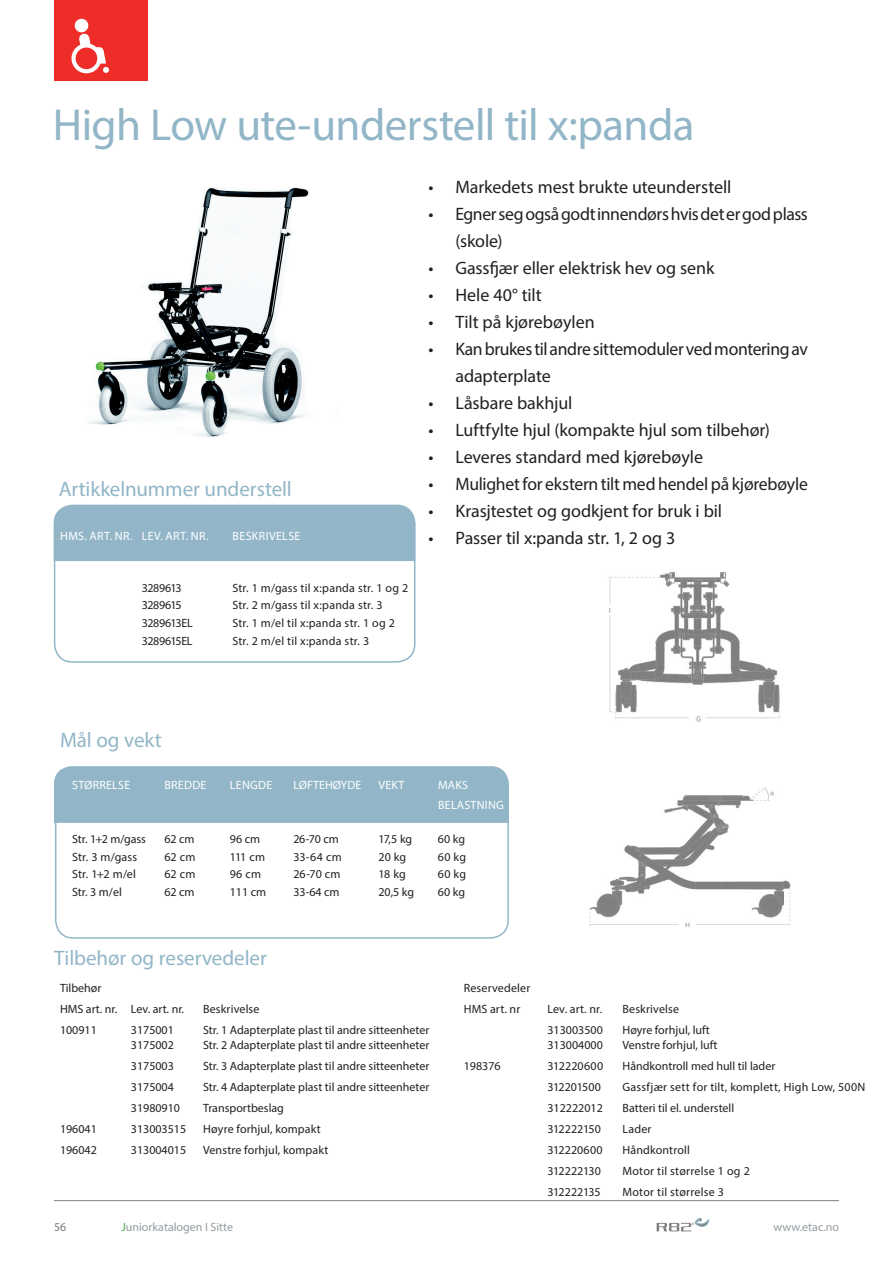
<style>
.page{position:relative;width:893px;height:1263px;background:#fff}
.page>*{position:absolute;margin:0;border:0;box-sizing:border-box;transform-origin:0 0}
.Heading_2_-_page_hea{font:45px "Myriad Pro";letter-spacing:-.015em;color:#92b6c7}
.Tabel_øverst{font:21px "Myriad Pro";letter-spacing:-.005em;color:#92b6c7}
.t1{font:18px/27px "Myriad Pro";letter-spacing:-.01em;color:#231f20}
.Facts_text{font:12px/15px "Myriad Pro";color:#231f20}
.Tabel_øverst-2{font:12px "Myriad Pro";letter-spacing:.01em;color:#231f20}
.t2{font:12px "Myriad Pro";letter-spacing:.02em;color:#fff}
.Facts_text-2{font:12px "Myriad Pro";letter-spacing:.02em;color:#231f20}
.t3{font:12px "Myriad Pro";color:#959ca1}
.Tabel_øverst-3{font:12px "Myriad Pro";letter-spacing:-.015em;color:#231f20}
.Facts_text-3{font:12px "Myriad Pro";letter-spacing:-.035em;color:#231f20}
.Facts_text-4{font:12px "Myriad Pro";letter-spacing:-.025em;color:#231f20}
.Facts_text-5{font:12px "Myriad Pro";letter-spacing:-.03em;color:#231f20}
.Tabel_øverst-4{font:12px "Myriad Pro";letter-spacing:-.025em;color:#231f20}
.t4{font:12px "Myriad Pro";color:#7e7a79}
.s1{color:#40ae49}
</style>
<div class="page">
<div style="left:54px;top:0;width:94px;height:81px;background:#ee2d29"></div>
<div style="left:75px;top:19px;width:13px;height:13px;background:#fff;border-radius:50%"></div>
<svg style="left:71px;top:31px;width:38px;height:42px"></svg>
<svg style="left:657px;top:1218px;width:52px;height:13px"></svg>
<hr style="left:54px;top:1200px;width:785px;height:1px;background:#808083">
<img style="left:89px;top:187px;width:220px;height:250px">
<img style="left:608px;top:572px;width:172px;height:150px">
<img style="left:589px;top:787px;width:202px;height:140px">
<div style="left:54px;top:506px;width:361px;height:55px;background:#92b6c7"></div>
<div style="left:54px;top:505px;width:361px;height:158px;border:2px solid #92b6c7;border-radius:18px"></div>
<div style="left:55px;top:767px;width:454px;height:172px;border:2px solid #92b6c7;border-radius:18px"></div>
<div style="left:54px;top:766px;width:455px;height:57px;background:#92b6c7"></div>
<p class="Heading_2_-_page_hea" style="left:53px;top:97px;width:643px">High Low ute-understell til x:panda</p>
<p class="t1" style="left:428px;top:173px;width:305px">• Markedets mest brukte uteunderstell</p>
<p class="t1" style="left:455px;top:200px;width:354px;text-indent:-27px">• Egner seg også godt innendørs hvis det er god plass (skole)</p>
<p class="t1" style="left:428px;top:254px;width:288px">• Gassfjær eller elektrisk hev og senk</p>
<p class="t1" style="left:428px;top:281px;width:115px">• Hele 40° tilt</p>
<p class="t1" style="left:428px;top:308px;width:168px">• Tilt på kjørebøylen</p>
<p class="t1" style="left:455px;top:335px;width:354px;text-indent:-27px">• Kan brukes til andre sittemoduler ved montering av adapterplate</p>
<p class="t1" style="left:428px;top:389px;width:145px">• Låsbare bakhjul</p>
<p class="t1" style="left:428px;top:416px;width:343px">• Luftfylte hjul (kompakte hjul som tilbehør)</p>
<p class="t1" style="left:428px;top:443px;width:276px">• Leveres standard med kjørebøyle</p>
<p class="t1" style="left:428px;top:470px;width:381px">• Mulighet for ekstern tilt med hendel på kjørebøyle</p>
<p class="t1" style="left:428px;top:497px;width:295px">• Krasjtestet og godkjent for bruk i bil</p>
<p class="t2" style="left:60px;top:529px;width:74px">HMS. ART. NR.</p>
<p class="t2" style="left:142px;top:529px;width:68px">LEV. ART. NR.</p>
<p class="t2" style="left:233px;top:529px;width:69px">BESKRIVELSE</p>
<p class="t1" style="left:428px;top:524px;width:248px">• Passer til x:panda str. 1, 2 og 3</p>
<p class="Facts_text-3" style="left:142px;top:580px;width:41px">3289613</p>
<p class="Facts_text" style="left:232px;top:580px;width:177px">Str. 1 m/gass til x:panda str. 1 og 2</p>
<p class="Facts_text-3" style="left:142px;top:598px;width:41px">3289615</p>
<p class="Facts_text" style="left:232px;top:597px;width:152px">Str. 2 m/gass til x:panda str. 3</p>
<p class="Facts_text-4" style="left:142px;top:615px;width:52px">3289613EL</p>
<p class="Facts_text" style="left:232px;top:615px;width:164px">Str. 1 m/el til x:panda str. 1 og 2</p>
<p class="Facts_text-5" style="left:142px;top:633px;width:52px">3289615EL</p>
<p class="Facts_text" style="left:232px;top:633px;width:138px">Str. 2 m/el til x:panda str. 3</p>
<p class="Tabel_øverst" style="left:59px;top:476px;width:235px">Artikkelnummer understell</p>
<p class="Tabel_øverst" style="left:60px;top:727px;width:103px">Mål og vekt</p>
<p class="t2" style="left:72px;top:778px;width:60px">STØRRELSE</p>
<p class="t2" style="left:165px;top:778px;width:43px">BREDDE</p>
<p class="t2" style="left:230px;top:778px;width:44px">LENGDE</p>
<p class="t2" style="left:294px;top:778px;width:69px">LØFTEHØYDE</p>
<p class="t2" style="left:379px;top:778px;width:28px">VEKT</p>
<p class="t2" style="left:438px;top:778px;width:32px">MAKS</p>
<p class="t2" style="left:438px;top:797px;width:67px">BELASTNING</p>
<p class="Facts_text" style="left:72px;top:831px;width:75px">Str. 1+2 m/gass</p>
<p class="Facts_text" style="left:164px;top:831px;width:31px">62 cm</p>
<p class="Facts_text" style="left:230px;top:831px;width:32px">96 cm</p>
<p class="Facts_text" style="left:293px;top:831px;width:47px">26-70 cm</p>
<p class="Facts_text" style="left:378px;top:831px;width:35px">17,5 kg</p>
<p class="Facts_text" style="left:438px;top:831px;width:29px">60 kg</p>
<p class="Facts_text" style="left:72px;top:849px;width:67px">Str. 3 m/gass</p>
<p class="Facts_text" style="left:164px;top:849px;width:32px">62 cm</p>
<p class="Facts_text" style="left:230px;top:849px;width:37px">111 cm</p>
<p class="Facts_text" style="left:293px;top:849px;width:50px">33-64 cm</p>
<p class="Facts_text" style="left:378px;top:849px;width:29px">20 kg</p>
<p class="Facts_text" style="left:438px;top:849px;width:30px">60 kg</p>
<p class="Facts_text" style="left:72px;top:866px;width:65px">Str. 1+2 m/el</p>
<p class="Facts_text" style="left:164px;top:866px;width:32px">62 cm</p>
<p class="Facts_text" style="left:230px;top:866px;width:33px">96 cm</p>
<p class="Facts_text" style="left:293px;top:866px;width:49px">26-70 cm</p>
<p class="Facts_text" style="left:378px;top:866px;width:29px">18 kg</p>
<p class="Facts_text" style="left:438px;top:866px;width:30px">60 kg</p>
<p class="Facts_text" style="left:72px;top:884px;width:51px">Str. 3 m/el</p>
<p class="Facts_text" style="left:164px;top:884px;width:32px">62 cm</p>
<p class="Facts_text" style="left:230px;top:884px;width:38px">111 cm</p>
<p class="Facts_text" style="left:293px;top:884px;width:48px">33-64 cm</p>
<p class="Facts_text" style="left:378px;top:884px;width:37px">20,5 kg</p>
<p class="Facts_text" style="left:438px;top:884px;width:29px">60 kg</p>
<p class="Tabel_øverst" style="left:54px;top:945px;width:214px">Tilbehør og reservedeler</p>
<p class="Facts_text" style="left:60px;top:981px;width:43px">Tilbehør</p>
<p class="Tabel_øverst-2" style="left:464px;top:981px;width:68px">Reservedeler</p>
<p class="Facts_text" style="left:60px;top:1002px;width:59px">HMS art. nr.</p>
<p class="Facts_text" style="left:131px;top:1002px;width:55px">Lev. art. nr.</p>
<p class="Tabel_øverst-2" style="left:203px;top:1002px;width:58px">Beskrivelse</p>
<p class="Tabel_øverst-2" style="left:464px;top:1002px;width:58px">HMS art. nr</p>
<p class="Tabel_øverst-2" style="left:547px;top:1002px;width:56px">Lev. art. nr.</p>
<p class="Tabel_øverst-2" style="left:623px;top:1002px;width:58px">Beskrivelse</p>
<p class="Facts_text" style="left:60px;top:1023px;width:38px">100911</p>
<p class="Facts_text" style="left:131px;top:1023px;width:45px">3175001</p>
<p class="Facts_text" style="left:131px;top:1038px;width:45px">3175002</p>
<p class="Facts_text" style="left:547px;top:1023px;width:57px">313003500<br>313004000</p>
<p class="Facts_text" style="left:623px;top:1023px;width:96px">Høyre forhjul, luft<br>Venstre forhjul, luft</p>
<p class="Facts_text" style="left:203px;top:1023px;width:228px">Str. 1 Adapterplate plast til andre sitteenheter</p>
<p class="Facts_text" style="left:203px;top:1038px;width:228px">Str. 2 Adapterplate plast til andre sitteenheter</p>
<p class="Facts_text" style="left:131px;top:1059px;width:45px">3175003</p>
<p class="Facts_text" style="left:203px;top:1059px;width:228px">Str. 3 Adapterplate plast til andre sitteenheter</p>
<p class="Facts_text" style="left:464px;top:1059px;width:38px">198376</p>
<p class="Facts_text" style="left:547px;top:1059px;width:57px">312220600</p>
<p class="Facts_text" style="left:623px;top:1059px;width:154px">Håndkontroll med hull til lader</p>
<p class="Facts_text" style="left:131px;top:1080px;width:45px">3175004</p>
<p class="Facts_text" style="left:203px;top:1080px;width:228px">Str. 4 Adapterplate plast til andre sitteenheter</p>
<p class="Tabel_øverst-3" style="left:547px;top:1080px;width:55px">312201500</p>
<p class="Facts_text-2" style="left:623px;top:1080px;width:244px">Gassfjær sett for tilt, komplett, High Low, 500N</p>
<p class="Facts_text" style="left:131px;top:1101px;width:51px">31980910</p>
<p class="Facts_text" style="left:203px;top:1101px;width:82px">Transportbeslag</p>
<p class="Facts_text" style="left:547px;top:1101px;width:57px">312222012</p>
<p class="Facts_text" style="left:623px;top:1101px;width:113px">Batteri til el. understell</p>
<p class="Facts_text" style="left:60px;top:1122px;width:38px">196041</p>
<p class="Facts_text" style="left:131px;top:1122px;width:57px">313003515</p>
<p class="Tabel_øverst-2" style="left:203px;top:1122px;width:119px">Høyre forhjul, kompakt</p>
<p class="Tabel_øverst-3" style="left:547px;top:1122px;width:55px">312222150</p>
<p class="Tabel_øverst-2" style="left:623px;top:1122px;width:30px">Lader</p>
<p class="Facts_text" style="left:60px;top:1143px;width:38px">196042</p>
<p class="Facts_text" style="left:131px;top:1143px;width:57px">313004015</p>
<p class="Tabel_øverst-2" style="left:203px;top:1143px;width:127px">Venstre forhjul, kompakt</p>
<p class="Tabel_øverst-2" style="left:547px;top:1143px;width:57px">312220600</p>
<p class="Tabel_øverst-2" style="left:623px;top:1143px;width:69px">Håndkontroll</p>
<p class="Tabel_øverst-3" style="left:547px;top:1164px;width:55px">312222130</p>
<p class="Facts_text-2" style="left:623px;top:1164px;width:129px">Motor til størrelse 1 og 2</p>
<p class="Tabel_øverst-4" style="left:547px;top:1185px;width:55px">312222135</p>
<p class="Facts_text-2" style="left:623px;top:1185px;width:103px">Motor til størrelse 3</p>
<p class="t4" style="left:54px;top:1219px;width:14px">56</p>
<p class="t3" style="left:121px;top:1220px;width:113px"><span class="s1">J</span>uniorkatalogen I Sitte</p>
<p class="t3" style="left:773px;top:1220px;width:67px">www.etac.no</p>
</div>
